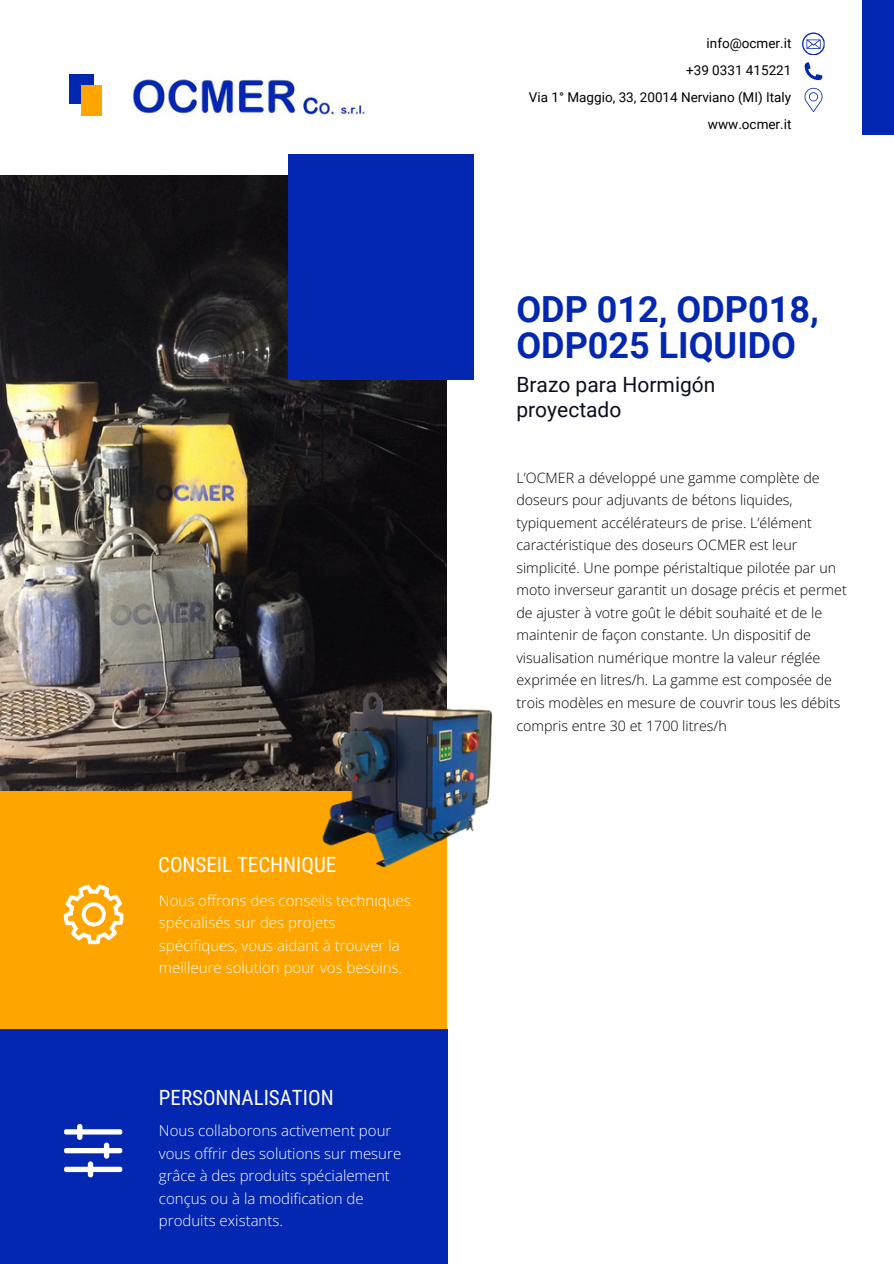
<style>
.page{position:relative;width:894px;height:1264px;background:#fff}
.page>*{position:absolute;margin:0;border:0;box-sizing:border-box;transform-origin:0 0}
.t1{font:700 36px/36px "Roboto";color:#0427b1}
.t2{font:21px "Roboto Condensed";color:#fff}
.t3{font:21px/24.8px "Roboto";color:#0c0e1e}
.t4{font:300 15px/22.5px "Open Sans";color:#fff}
.t5{font:300 14.25px/22.5px "Open Sans";color:#000}
.t6{font:13.5px/27px "Roboto";color:#000;text-align:right}
</style>
<div class="page">
<div style="left:0;top:790px;width:447px;height:241px;background:#ffa500"></div>
<div style="left:0;top:1029px;width:447px;height:234px;background:#0427b1"></div>
<div style="left:70px;top:74px;width:23px;height:30px;background:#0427b1"></div>
<div style="left:81px;top:86px;width:21px;height:29px;background:#ffa500"></div>
<div style="left:862px;top:0;width:31px;height:135px;background:#0427b1"></div>
<img style="left:131px;top:79px;width:234px;height:37px">
<svg style="left:64px;top:1123px;width:58px;height:54px"></svg>
<svg style="left:64px;top:884px;width:59px;height:60px"></svg>
<svg style="left:802px;top:32px;width:22px;height:23px"></svg>
<svg style="left:804px;top:62px;width:18px;height:18px"></svg>
<svg style="left:804px;top:88px;width:18px;height:24px"></svg>
<img style="left:0;top:176px;width:447px;height:614px">
<div style="left:288px;top:154px;width:185px;height:225px;background:#0427b1"></div>
<img style="left:283px;top:690px;width:210px;height:178px">
<h2 class="t2" style="left:158px;top:852px;width:180px">CONSEIL TECHNIQUE</h2>
<h2 class="t4" style="left:159px;top:888px;width:253px">Nous offrons des conseils techniques spécialisés sur des projets spécifiques, vous aidant à trouver la meilleure solution pour vos besoins.</h2>
<p class="t2" style="left:159px;top:1085px;width:176px">PERSONNALISATION</p>
<p class="t4" style="left:159px;top:1119px;width:244px">Nous collaborons activement pour vous offrir des solutions sur mesure grâce à des produits spécialement conçus ou à la modification de produits existants.</p>
<h1 class="t6" style="left:529px;top:30px;width:264px">info@ocmer.it<br>+39 0331 415221<br>Via 1° Maggio, 33, 20014 Nerviano (MI) Italy www.ocmer.it</h1>
<p class="t1" style="left:516px;top:292px;width:304px">ODP 012, ODP018,<br>ODP025 LIQUIDO</p>
<p class="t3" style="left:516px;top:372px;width:200px">Brazo para Hormigón proyectado</p>
<h3 class="t5" style="left:516px;top:466px;width:332px">L’OCMER a développé une gamme complète de doseurs pour adjuvants de bétons liquides, typiquement accélérateurs de prise. L’élément caractéristique des doseurs OCMER est leur simplicité. Une pompe péristaltique pilotée par un moto inverseur garantit un dosage précis et permet de ajuster à votre goût le débit souhaité et de le maintenir de façon constante. Un dispositif de visualisation numérique montre la valeur réglée exprimée en litres/h. La gamme est composée de trois modèles en mesure de couvrir tous les débits compris entre 30 et 1700 litres/h</h3>
</div>
